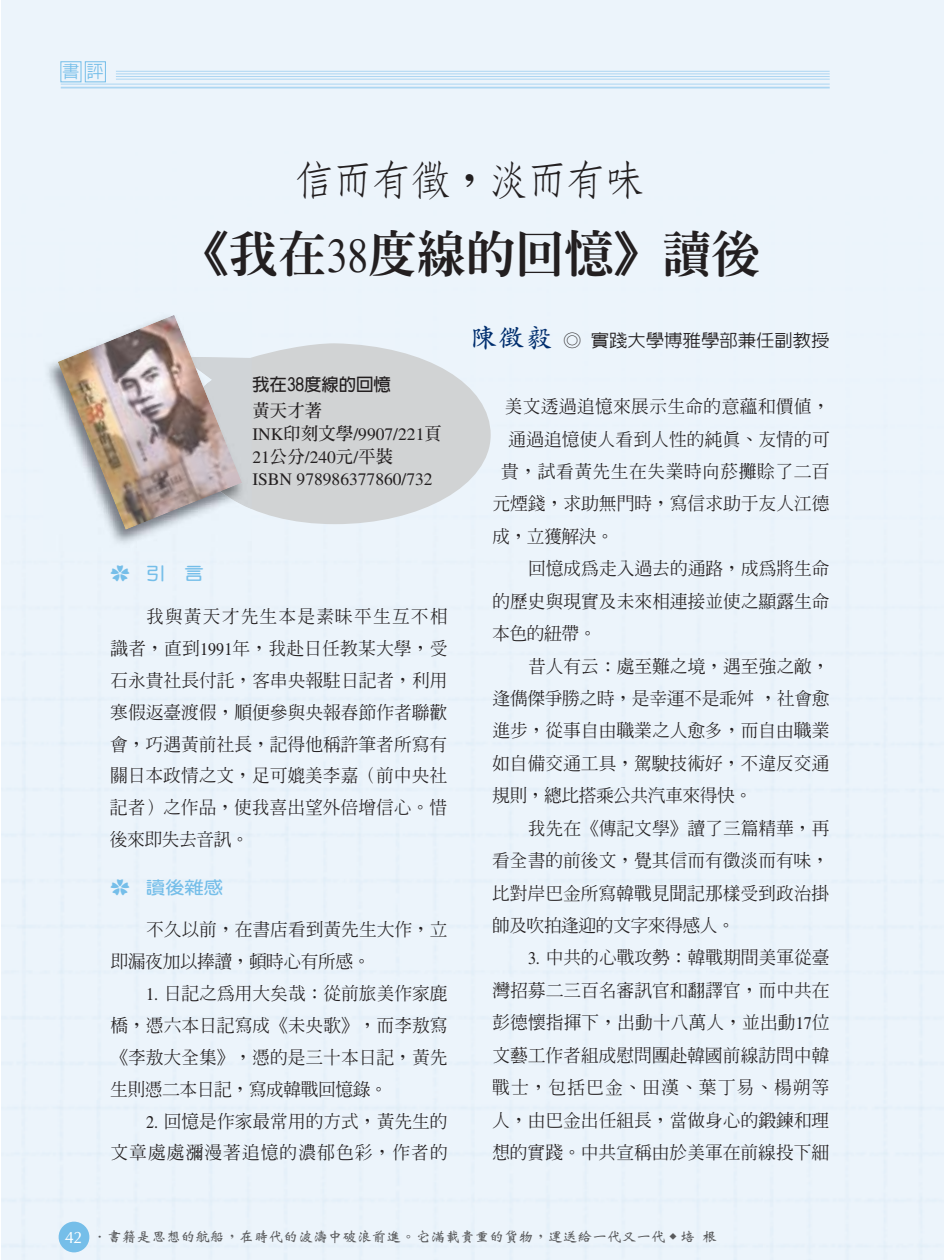
<style>
.page{position:relative;width:945px;height:1260px;background:#fff}
.page>*{position:absolute;margin:0;border:0;box-sizing:border-box;transform-origin:0 0}
.t1{font:49px "AR Ming B5 Heavy E Ten B5 H";color:#231f20}
.t2{font:42px "AR Fang Song B5 Medium E Ten B5 H";letter-spacing:-.075em;color:#231f20}
.t3{font:17.85px/31.8px "AR Ming B5 Medium E Ten B5 H";letter-spacing:-.005em;color:#231f20;text-align:justify}
.t4{font:17.85px/31.8px "AR Ming B5 Medium E Ten B5 H";letter-spacing:.055em;color:#231f20;text-align:right}
.t5{font:17.85px "AR Ming B5 Medium E Ten B5 H";letter-spacing:-.03em;color:#231f20}
.t6{font:17.85px "AR Ming B5 Medium E Ten B5 H";letter-spacing:-.025em;color:#231f20}
.t7{font:17.85px "AR Ming B5 Medium E Ten B5 H";letter-spacing:.015em;color:#231f20}
.t8{font:17.85px "AR Ming B5 Medium E Ten B5 H";letter-spacing:.025em;color:#231f20}
.t9{font:17.5px/22.8px "Times";color:#231f20}
.t10{font:17.5px "AR New Hei B5 Medium E Ten B5 H";color:#231f20;scale:1.05 1}
.t11{font:17.5px "AR New Hei B5 Bold E Ten B5 H";letter-spacing:-.01em;color:#231f20}
.t12{font:17.5px "AR Ming B5 Bold E Ten B5 H";color:#231f20}
.t13{font:17.5px "AR Hei B5 Medium E Ten B5 H";color:#75bee9}
.t14{font:17.32px "AR Yuan B5 Bold E Ten B5 H";color:#75bee9;scale:1.11 1}
.t15{font:14px "AR Wei Bei B5 Bold E Ten B5 H";color:#58595b;scale:1.05 1}
.s1{font-family:"Times"}
.s2{font-family:"AR Kai B5 Bold E Ten B5 H";font-size:26.25px;color:#002e6e}
.s3{font-family:"AR Ming B5 Bold E Ten B5 H"}
.s4{font-family:"Koz Go Pro Extra Light 90 msp RKSJ H"}
.s5{font-family:"AR Ming B5 HK Medium E Ten B5 H"}
.s6{font-family:"CG Omega";font-size:16.62px;color:#fff}
</style>
<div class="page">
<div style="left:1px;top:0;width:943px;height:1260px;background:#ecf4fb"></div>
<svg style="left:60px;top:61px;width:46px;height:21px"></svg>
<hr style="left:61px;top:87px;width:769px;height:1px;background:#acd6f2">
<hr style="left:61px;top:84px;width:769px;height:1px;background:#acd6f2">
<hr style="left:116px;top:79px;width:714px;height:1px;background:#acd6f2">
<hr style="left:116px;top:76px;width:714px;height:1px;background:#acd6f2">
<hr style="left:116px;top:74px;width:714px;height:1px;background:#acd6f2">
<hr style="left:116px;top:71px;width:714px;height:1px;background:#acd6f2">
<svg style="left:252px;top:343px;width:239px;height:181px;background:#d5d8da"></svg>
<img style="left:43px;top:313px;width:209px;height:238px">
<div style="left:242px;top:357px;width:10px;height:152px;background:#d0d4d7"></div>
<img style="left:58px;top:315px;width:184px;height:215px">
<p class="t13" style="left:62px;top:65px;width:43px">書評</p>
<h2 class="t2" style="left:294px;top:164px;width:354px">信而有徵，淡而有味</h2>
<h1 class="t1" style="left:180px;top:235px;width:582px">《我在<span class="s1">38</span>度線的回憶》讀後</h1>
<p class="t10" style="left:471px;top:334px;width:343px"><span class="s2">陳徵毅</span> ◎ 實踐大學博雅學部兼任副教授</p>
<p class="t11" style="left:252px;top:378px;width:140px">我在38度線的回憶</p>
<p class="t12" style="left:252px;top:404px;width:71px">黃天才著</p>
<p class="t9" style="left:252px;top:424px;width:191px">INK<span class="s3">印刻文學</span>/9907/221<span class="s3">頁<br></span>21<span class="s3">公分</span>/240<span class="s3">元</span>/<span class="s3">平裝<br></span>ISBN 978986377860/732</p>
<p class="t14" style="left:110px;top:567px;width:86px"><span class="s4">✿</span> 引　言</p>
<p class="t3" style="left:110px;top:603px;width:339px;text-indent:36px">我與黃天才先生本是素昧平生互不相識者，直到<span class="s1">1991</span>年，我赴日任教某大學，受石永貴社長付託，客串央報駐日記者，利用寒假返臺渡假，順便參與央報春節作者聯歡會，巧遇黃前社長，記得他稱許筆者所寫有關日本政情之文，足可媲美李嘉（前中央社記者）之作品，使我喜出望外倍增信心。惜後來即失去音訊。</p>
<p class="t14" style="left:110px;top:881px;width:103px"><span class="s4">✿</span> 讀後雜感</p>
<p class="t3" style="left:110px;top:916px;width:339px;text-indent:36px">不久以前，在書店看到黃先生大作，立即漏夜加以捧讀，頓時心有所感。</p>
<p class="t3" style="left:110px;top:980px;width:339px;text-indent:36px"><span class="s1">1.</span> 日記之為用大矣哉：從前旅美作家鹿橋，憑六本日記寫成《未央歌》，而李敖寫《李敖大全集》，憑的是三十本日記，黃先生則憑二本日記，寫成韓戰回憶錄。</p>
<p class="t4" style="left:110px;top:1107px;width:339px"><span class="s1">2.</span> 回憶是作家最常用的方式，黃先生的<br>文章處處瀰漫著追憶的濃郁色彩，作者的</p>
<p class="t7" style="left:505px;top:400px;width:327px">美文透過追憶來展示生命的意蘊和價值，</p>
<p class="t3" style="left:508px;top:425px;width:323px">通過追憶使人看到人性的純真、友情的可</p>
<p class="t8" style="left:501px;top:465px;width:330px">貴，試看黃先生在失業時向菸攤賒了二百</p>
<p class="t3" style="left:492px;top:490px;width:339px">元煙錢，求助無門時，寫信求助于友人江德</p>
<p class="t3" style="left:492px;top:523px;width:123px">成，立獲解決。</p>
<p class="t3" style="left:528px;top:555px;width:303px">回憶成為走入過去的通路，成為將生命</p>
<p class="t3" style="left:492px;top:588px;width:339px">的歷史與現實及未來相連接並使之顯露生命</p>
<p class="t3" style="left:492px;top:620px;width:106px">本色的紐帶。</p>
<p class="t3" style="left:528px;top:652px;width:303px">昔人有云：處至難之境，遇至強之敵，</p>
<p class="t6" style="left:492px;top:692px;width:339px">逢<span class="s5">儁</span>傑爭勝之時，是幸運不是乖舛，社會愈</p>
<p class="t3" style="left:492px;top:717px;width:339px">進步，從事自由職業之人愈多，而自由職業</p>
<p class="t3" style="left:492px;top:750px;width:339px">如自備交通工具，駕駛技術好，不違反交通</p>
<p class="t5" style="left:492px;top:789px;width:262px">規則，總比搭乘公共汽車來得快。</p>
<p class="t3" style="left:528px;top:815px;width:303px">我先在《傳記文學》讀了三篇精華，再</p>
<p class="t3" style="left:492px;top:847px;width:339px">看全書的前後文，覺其信而有徵淡而有味，</p>
<p class="t3" style="left:492px;top:879px;width:339px">比對岸巴金所寫韓戰見聞記那樣受到政治掛</p>
<p class="t5" style="left:492px;top:919px;width:244px">帥及吹拍逢迎的文字來得感人。</p>
<p class="t3" style="left:492px;top:944px;width:339px;line-height:32.4px;text-indent:36px"><span class="s1">3.</span> 中共的心戰攻勢：韓戰期間美軍從臺灣招募二三百名審訊官和翻譯官，而中共在彭德懷指揮下，出動十八萬人，並出動<span class="s1">17</span>位文藝工作者組成慰問團赴韓國前線訪問中韓戰士，包括巴金、田漢、葉丁易、楊朔等人，由巴金出任組長，當做身心的鍛鍊和理想的實踐。中共宣稱由於美軍在前線投下細</p>
<p class="t15" style="left:65px;top:1231px;width:623px"><span class="s6">42</span> ．書籍是思想的航船，在時代的波濤中破浪前進。它滿載貴重的貨物，運送給一代又一代 <sup>◆</sup> 培 根</p>
</div>
